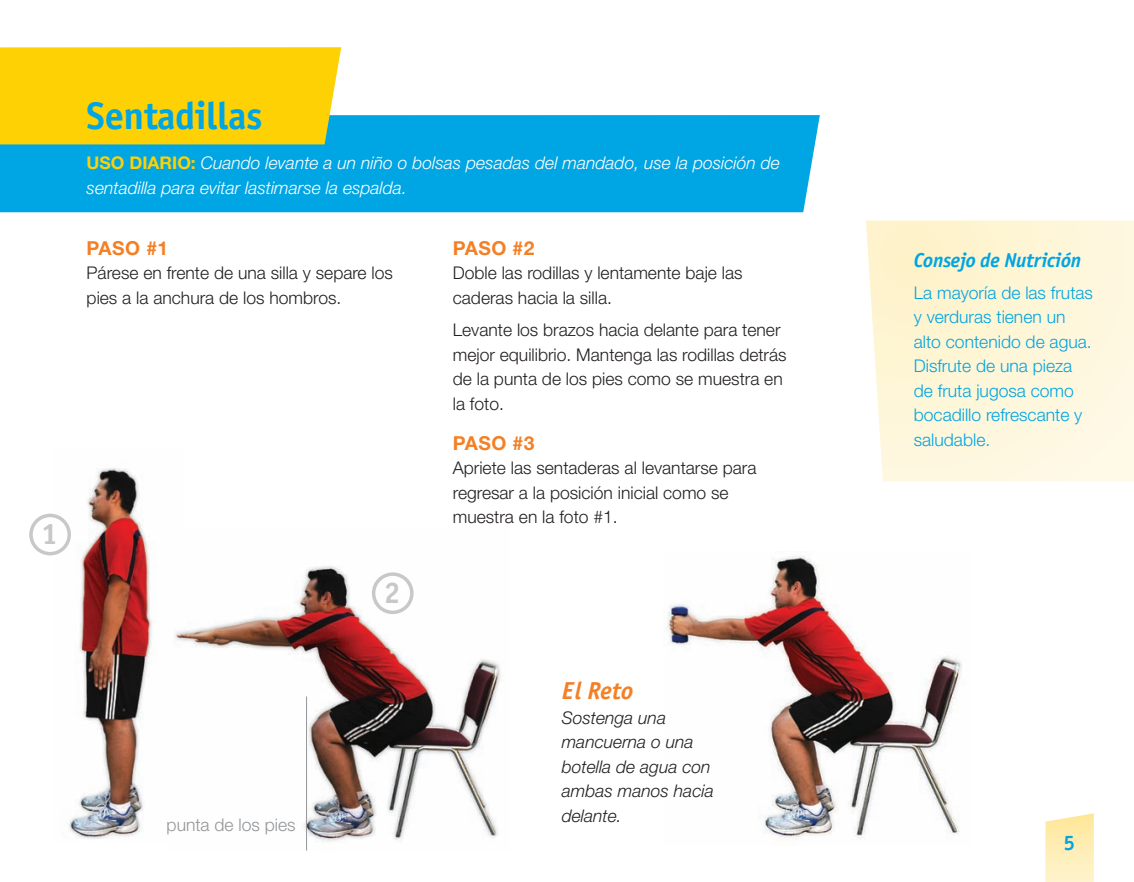
<style>
.page{position:relative;width:1134px;height:882px;background:#fff}
.page>*{position:absolute;margin:0;border:0;box-sizing:border-box;transform-origin:0 0}
.head_span{font:38.5px "Officina Sans Bold A";letter-spacing:-.01em;color:#00a5e3}
.Everyday_Use_span{font:29.75px "Officina Sans Bold A";color:#c7c8ca}
.Take_It_Further_head{font:italic 24.5px "Officina Sans Bold A";letter-spacing:-.005em;color:#f48026}
.body{font:21px "Officina Sans Bold A";color:#00a5e3}
.Did_You_Know_head_sp{font:italic 20.12px "Officina Sans Bold A";letter-spacing:-.01em;color:#00a5e3}
.sub_head_span{font:700 19.25px "Helvetica Neue LT Std";letter-spacing:.025em;color:#f48026}
.body_span{font:300 17.5px/24.5px "Helvetica Neue LT Std";color:#231f20}
.Did_You_Know_copy_sp{font:300 17.5px/24.5px "Helvetica Neue LT Std";color:#00a5e3}
.Everyday_Use_span-2{font:italic 300 17.5px/24.5px "Helvetica Neue LT Std";color:#fff}
.Take_It_further_body{font:italic 300 17.5px/24.5px "Helvetica Neue LT Std";color:#231f20}
.body_span-2{font:300 17.5px "Helvetica Neue LT Std";color:#939598}
.s1{font-weight:700;font-style:normal;color:#fed105}
</style>
<div class="page">
<img style="left:55px;top:468px;width:100px;height:371px">
<div style="left:29px;top:514px;width:42px;height:41px;border:4px solid #c7c8ca;border-radius:50%"></div>
<div style="left:0;top:115px;width:820px;height:97px;background:#00a5e3"></div>
<div style="left:0;top:47px;width:341px;height:97px;background:#fed105"></div>
<svg style="left:866px;top:220px;width:268px;height:261px;background:#fef6da"></svg>
<img style="left:665px;top:556px;width:297px;height:283px">
<img style="left:174px;top:566px;width:327px;height:285px">
<hr style="left:306px;top:696px;width:1px;height:154px;background:#939598">
<div style="left:372px;top:572px;width:42px;height:42px;border:4px solid #c7c8ca;border-radius:50%"></div>
<svg style="left:1045px;top:813px;width:49px;height:69px;background:#feeeba"></svg>
<p class="Everyday_Use_span" style="left:41px;top:516px;width:18px">1</p>
<p class="head_span" style="left:87px;top:92px;width:178px">Sentadillas</p>
<p class="Everyday_Use_span-2" style="left:87px;top:151px;width:695px"><span class="s1">USO DIARIO:</span> Cuando levante a un niño o bolsas pesadas del mandado, use la posición de sentadilla para evitar lastimarse la espalda.</p>
<p class="sub_head_span" style="left:87px;top:236px;width:83px">PASO #1</p>
<p class="body_span" style="left:87px;top:260px;width:308px">Párese en frente de una silla y separe los pies a la anchura de los hombros.</p>
<p class="Everyday_Use_span" style="left:384px;top:574px;width:18px">2</p>
<p class="sub_head_span" style="left:453px;top:236px;width:83px">PASO #2</p>
<p class="body_span" style="left:453px;top:260px;width:291px">Doble las rodillas y lentamente baje las caderas hacia la silla.</p>
<p class="body_span" style="left:453px;top:317px;width:335px">Levante los brazos hacia delante para tener mejor equilibrio. Mantenga las rodillas detrás de la punta de los pies como se muestra en la foto.</p>
<p class="sub_head_span" style="left:453px;top:431px;width:83px">PASO #3</p>
<p class="body_span" style="left:453px;top:456px;width:305px">Apriete las sentaderas al levantarse para regresar a la posición inicial como se muestra en la foto #1.</p>
<p class="body_span-2" style="left:167px;top:815px;width:130px">punta de los pies</p>
<p class="Take_It_Further_head" style="left:562px;top:676px;width:73px">El Reto</p>
<p class="Take_It_further_body" style="left:562px;top:705px;width:154px">Sostenga una mancuerna o una botella de agua con ambas manos hacia delante.</p>
<p class="Did_You_Know_head_sp" style="left:914px;top:248px;width:169px">Consejo de Nutrición</p>
<p class="Did_You_Know_copy_sp" style="left:914px;top:280px;width:181px">La mayoría de las frutas y verduras tienen un alto contenido de agua.<br>Disfrute de una pieza de fruta jugosa como bocadillo refrescante y saludable.</p>
<p class="body" style="left:1063px;top:830px;width:13px">5</p>
</div>
